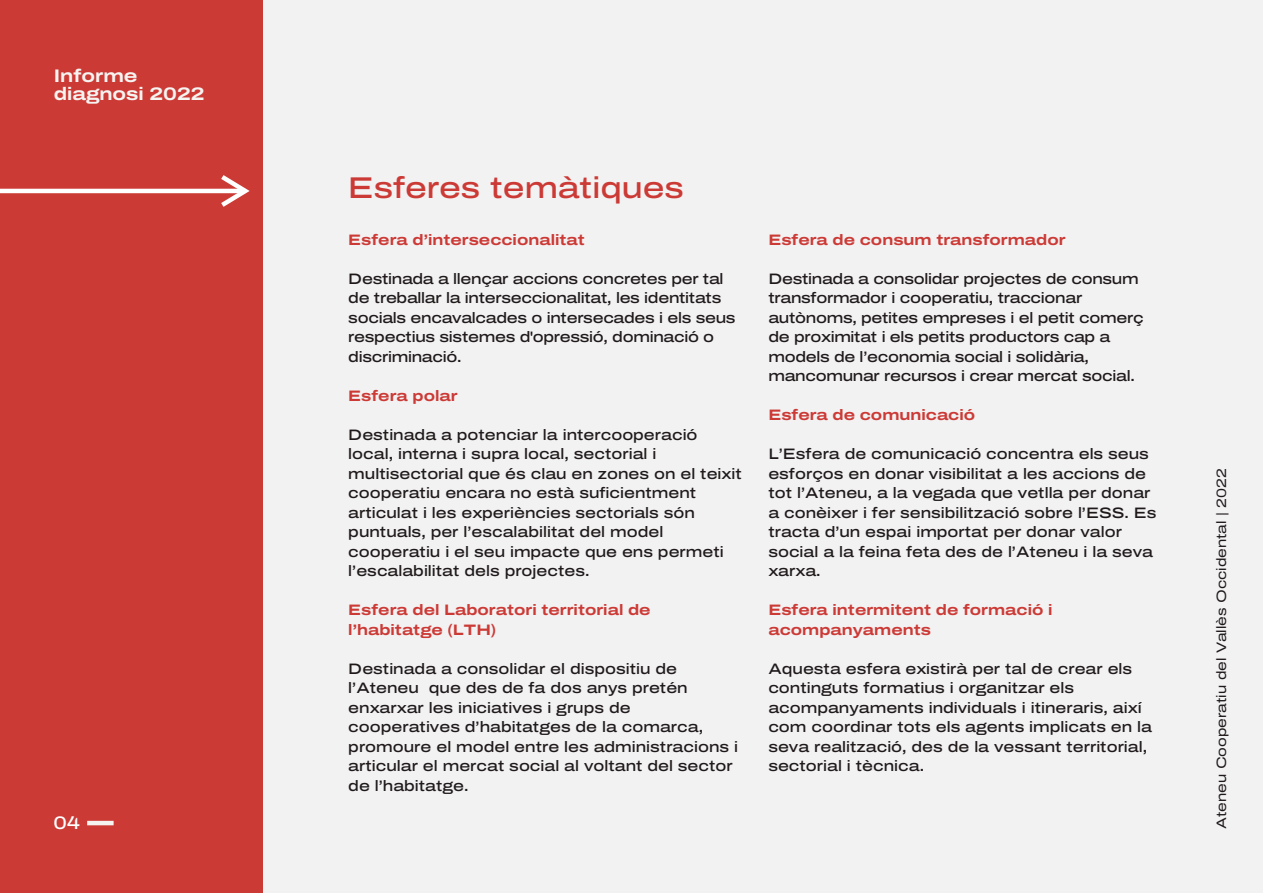
<style>
.page{position:relative;width:1263px;height:893px;background:#fff}
.page>*{position:absolute;margin:0;border:0;box-sizing:border-box;transform-origin:0 0}
.t1{font:500 30px "Archivo Expanded";color:#cc3a36}
.t2{font:700 18.15px/18px "Archivo Expanded";color:#f6f4f1}
.t3{font:500 18.15px "Archivo Expanded";color:#fff}
.t4{font:500 15.15px/19.5px "Archivo Expanded";color:#1f191a}
.t5{font:500 15.15px/19.5px "Archivo Expanded";letter-spacing:-.02em;color:#1f191a}
.t6{font:700 15.15px/19.5px "Archivo Expanded";color:#cc3a36}
.t7{font:13.65px "Archivo Expanded";color:#1f191a}
</style>
<div class="page">
<div style="left:197px;top:0;width:1066px;height:893px;background:#f2f2f2"></div>
<div style="left:0;top:0;width:262px;height:893px;background:#cc3a36"></div>
<hr style="left:0;top:189px;width:245px;height:4px;background:#fff">
<svg style="left:216px;top:175px;width:34px;height:32px"></svg>
<hr style="left:87px;top:821px;width:27px;height:4px;background:#f6f4f1">
<p class="t2" style="left:54px;top:67px;width:152px">Informe diagnosi 2022</p>
<p class="t3" style="left:54px;top:809px;width:28px">04</p>
<h1 class="t1" style="left:348px;top:165px;width:338px">Esferes temàtiques</h1>
<p class="t6" style="left:348px;top:230px;width:238px">Esfera d’interseccionalitat</p>
<p class="t5" style="left:348px;top:269px;width:389px">Destinada a llençar accions concretes per tal de treballar la interseccionalitat, les identitats socials encavalcades o intersecades i els seus respectius sistemes d'opressió, dominació o discriminació.</p>
<p class="t6" style="left:348px;top:386px;width:111px">Esfera polar</p>
<p class="t4" style="left:348px;top:425px;width:395px">Destinada a potenciar la intercooperació local, interna i supra local, sectorial i multisectorial que és clau en zones on el teixit cooperatiu encara no està suficientment articulat i les experiències sectorials són puntuals, per l’escalabilitat del model cooperatiu i el seu impacte que ens permeti l’escalabilitat dels projectes.</p>
<p class="t6" style="left:348px;top:600px;width:304px">Esfera del Laboratori territorial de l’habitatge (LTH)</p>
<p class="t4" style="left:348px;top:659px;width:391px">Destinada a consolidar el dispositiu de l’Ateneu que des de fa dos anys pretén enxarxar les iniciatives i grups de cooperatives d’habitatges de la comarca, promoure el model entre les administracions i articular el mercat social al voltant del sector de l’habitatge.</p>
<p class="t6" style="left:768px;top:230px;width:299px">Esfera de consum transformador</p>
<p class="t5" style="left:768px;top:269px;width:377px">Destinada a consolidar projectes de consum transformador i cooperatiu, traccionar autònoms, petites empreses i el petit comerç de proximitat i els petits productors cap a models de l’economia social i solidària, mancomunar recursos i crear mercat social.</p>
<p class="t6" style="left:768px;top:405px;width:208px">Esfera de comunicació</p>
<p class="t4" style="left:768px;top:444px;width:390px">L’Esfera de comunicació concentra els seus esforços en donar visibilitat a les accions de tot l’Ateneu, a la vegada que vetlla per donar a conèixer i fer sensibilització sobre l’ESS. Es tracta d’un espai importat per donar valor social a la feina feta des de l’Ateneu i la seva xarxa.</p>
<p class="t6" style="left:768px;top:600px;width:286px">Esfera intermitent de formació i acompanyaments</p>
<p class="t4" style="left:768px;top:659px;width:385px">Aquesta esfera existirà per tal de crear els continguts formatius i organitzar els acompanyaments individuals i itineraris, així com coordinar tots els agents implicats en la seva realització, des de la vessant territorial, sectorial i tècnica.</p>
<p class="t7" style="left:1211px;top:829px;width:362px;rotate:-90deg">Ateneu Cooperatiu del Vallès Occidental | 2022</p>
</div>
